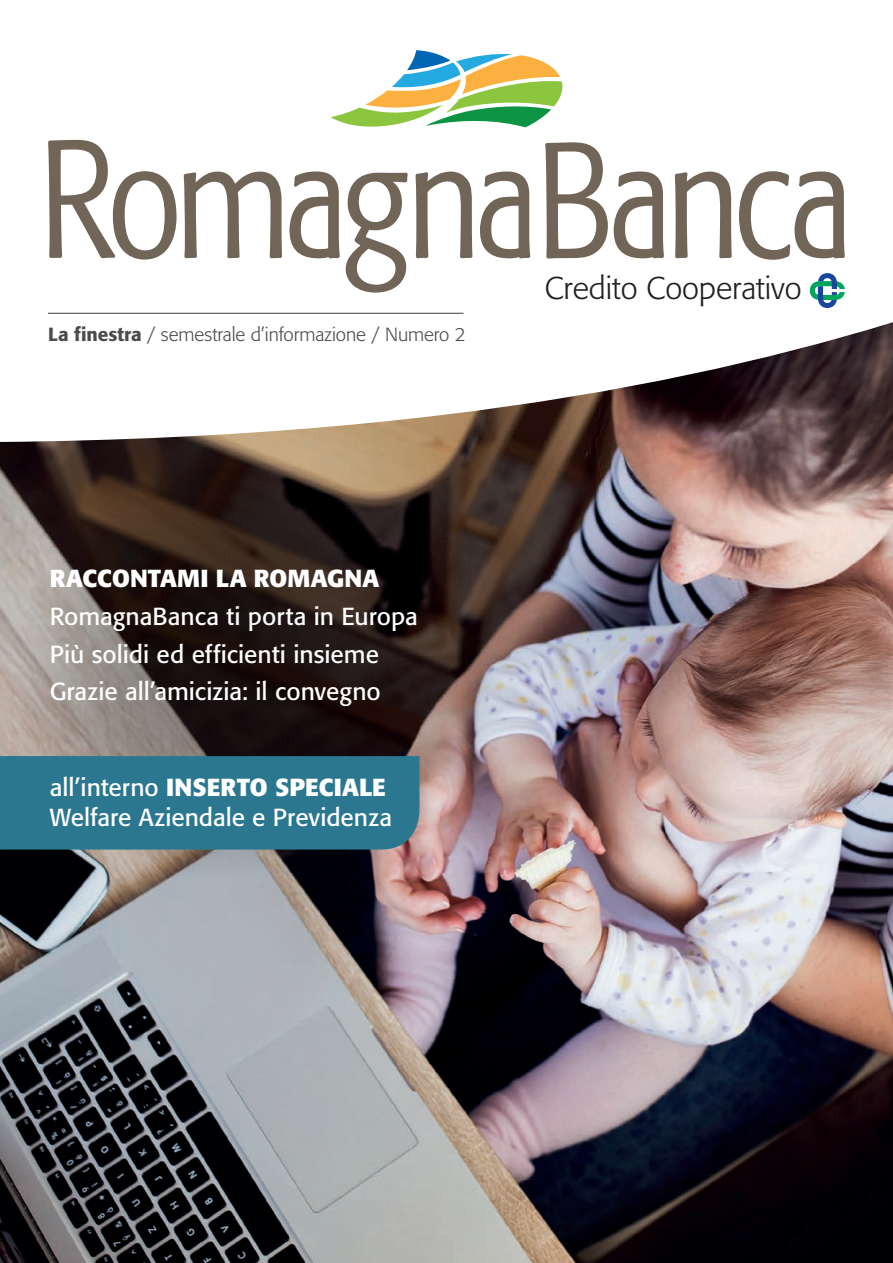
<style>
.page{position:relative;width:893px;height:1263px;background:#fff}
.page>*{position:absolute;margin:0;border:0;box-sizing:border-box;transform-origin:0 0}
.t1{font:300 31.2px "Formata";color:#231f20}
.t2{font:24.45px/37.8px "Formata";color:#fff}
.t3{font:700 24.45px "Formata";letter-spacing:.005em;color:#fff}
.t4{font:300 18.9px "Formata";letter-spacing:-.005em;color:#4b4c4d}
.s1{font-weight:500}
.s2{font-weight:700}
</style>
<div class="page">
<img style="left:0;top:520px;width:893px;height:743px">
<svg style="left:0;top:117px;width:893px;height:403px"></svg>
<hr style="left:48px;top:313px;width:415px;height:1px;background:#3e3e3f">
<svg style="left:614px;top:171px;width:50px;height:87px"></svg>
<svg style="left:480px;top:171px;width:50px;height:87px"></svg>
<svg style="left:289px;top:171px;width:51px;height:87px"></svg>
<svg style="left:545px;top:142px;width:63px;height:117px"></svg>
<svg style="left:184px;top:172px;width:98px;height:86px"></svg>
<svg style="left:346px;top:173px;width:62px;height:120px"></svg>
<svg style="left:416px;top:172px;width:56px;height:86px"></svg>
<svg style="left:675px;top:172px;width:57px;height:86px"></svg>
<svg style="left:739px;top:171px;width:106px;height:89px"></svg>
<svg style="left:48px;top:140px;width:128px;height:120px"></svg>
<svg style="left:331px;top:50px;width:233px;height:84px"></svg>
<svg style="left:810px;top:273px;width:35px;height:35px"></svg>
<svg style="left:18px;top:468px;width:401px;height:411px;background:#403531"></svg>
<div style="left:0;top:756px;width:419px;height:93px;background:#2b778f"></div>
<p class="t4" style="left:48px;top:323px;width:419px"><span class="s1">La finestra</span> / semestrale d’informazione / Numero 2</p>
<p class="t1" style="left:545px;top:270px;width:258px">Credito Cooperativo</p>
<p class="t3" style="left:50px;top:563px;width:331px">RACCONTAMI LA ROMAGNA</p>
<p class="t2" style="left:50px;top:597px;width:370px">RomagnaBanca ti porta in Europa<br>Più solidi ed efficienti insieme<br>Grazie all’amicizia: il convegno</p>
<p class="t2" style="left:50px;top:772px;width:344px;line-height:30.5px">all’interno <span class="s2">INSERTO SPECIALE<br></span>Welfare Aziendale e Previdenza</p>
</div>
